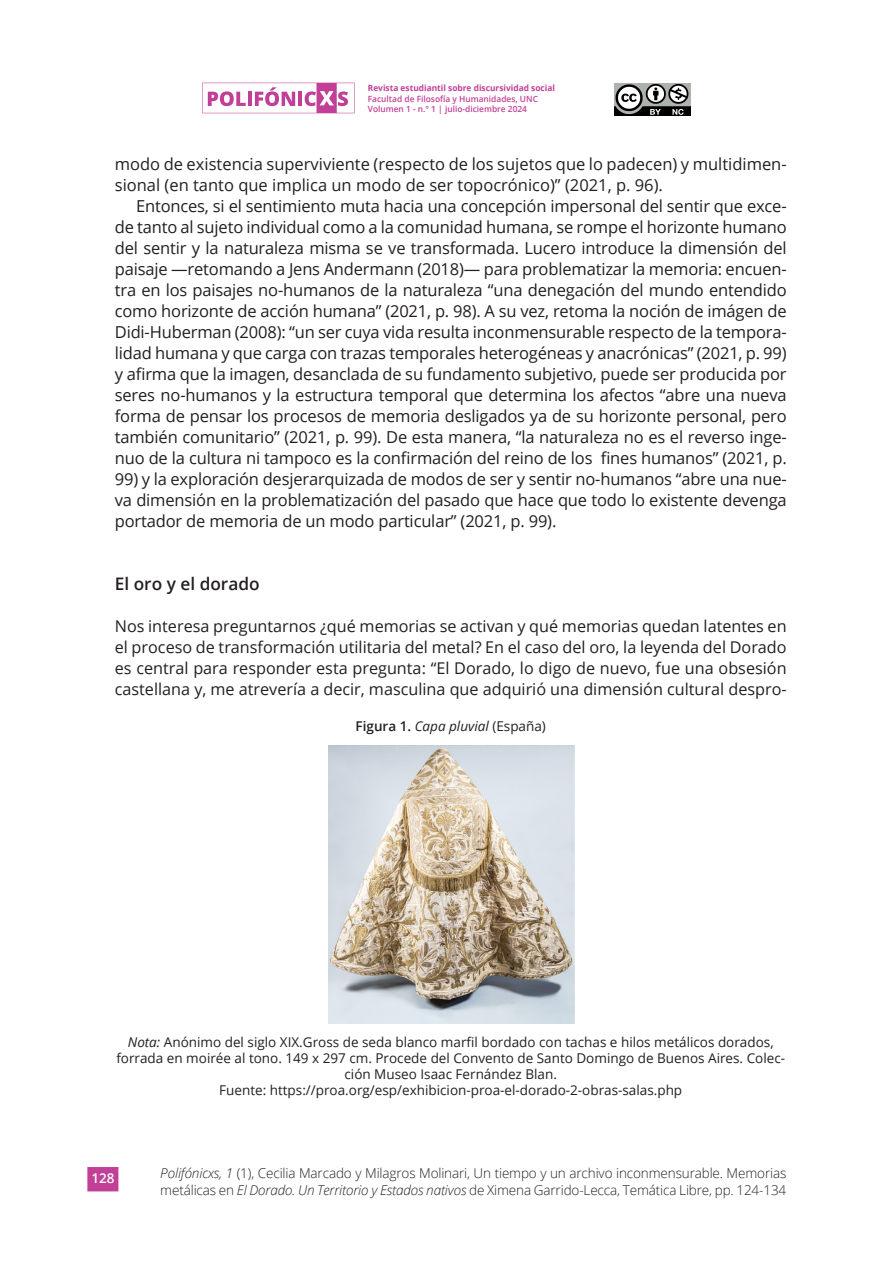
<style>
.page{position:relative;width:893px;height:1263px;background:#fff}
.page>*{position:absolute;margin:0;border:0;box-sizing:border-box;transform-origin:0 0}
.t1{font:600 17.25px "Open Sans";color:#231f20}
.t2{font:16.5px/21px "Open Sans";color:#231f20;text-align:justify}
.t3{font:16.2px/21px "Open Sans";color:#231f20;text-align:justify}
.t4{font:13.5px/16.2px "Open Sans";color:#231f20;text-align:center}
.t5{font:300 13.5px/16.2px "Open Sans";letter-spacing:-.01em;color:#231f20}
.t6{font:italic 13.5px "Open Sans";color:#231f20}
.t7{font:600 13.5px "Open Sans";color:#fff}
.t8{font:600 8.55px/10.2px "Open Sans";color:#c13f97}
.t9{font:700 8.55px "Open Sans";color:#c13f97}
.s1{font-weight:600;font-style:normal}
.s2{font-style:normal}
.s3{font-style:italic}
</style>
<div class="page">
<div style="left:87px;top:1167px;width:31px;height:24px;background:#c13f97"></div>
<svg style="left:202px;top:83px;width:153px;height:30px"></svg>
<img style="left:614px;top:83px;width:76px;height:33px">
<img style="left:329px;top:746px;width:245px;height:277px">
<p class="t9" style="left:368px;top:82px;width:189px">Revista estudiantil sobre discursividad social</p>
<p class="t8" style="left:368px;top:93px;width:172px">Facultad de Filosofía y Humanidades, UNC<br>Volumen 1 - n.° 1 | julio-diciembre 2024</p>
<p class="t2" style="left:115px;top:153px;width:673px">modo de existencia superviviente (respecto de los sujetos que lo padecen) y multidimen&shy;sional (en tanto que implica un modo de ser topocrónico)” (2021, p. 96).</p>
<p class="t2" style="left:115px;top:195px;width:673px;text-indent:21px">Entonces, si el sentimiento muta hacia una concepción impersonal del sentir que exce&shy;de tanto al sujeto individual como a la comunidad humana, se rompe el horizonte humano del sentir y la naturaleza misma se ve transformada. Lucero introduce la dimensión del paisaje —retomando a Jens Andermann (2018)— para problematizar la memoria: encuen&shy;tra en los paisajes no-humanos de la naturaleza “una denegación del mundo entendido como horizonte de acción humana” (2021, p. 98). A su vez, retoma la noción de imágen de Didi-Huberman (2008): “un ser cuya vida resulta inconmensurable respecto de la tempora&shy;lidad humana y que carga con trazas temporales heterogéneas y anacrónicas” (2021, p. 99) y afirma que la imagen, desanclada de su fundamento subjetivo, puede ser producida por seres no-humanos y la estructura temporal que determina los afectos “abre una nueva forma de pensar los procesos de memoria desligados ya de su horizonte personal, pero también comunitario” (2021, p. 99). De esta manera, “la naturaleza no es el reverso inge&shy;nuo de la cultura ni tampoco es la confirmación del reino de los fines humanos” (2021, p.</p>
<p class="t2" style="left:115px;top:468px;width:673px">99) y la exploración desjerarquizada de modos de ser y sentir no-humanos “abre una nue&shy;va dimensión en la problematización del pasado que hace que todo lo existente devenga portador de memoria de un modo particular” (2021, p. 99).</p>
<p class="t1" style="left:115px;top:571px;width:146px">El oro y el dorado</p>
<p class="t3" style="left:115px;top:615px;width:673px">Nos interesa preguntarnos ¿qué memorias se activan y qué memorias quedan latentes en el proceso de transformación utilitaria del metal? En el caso del oro, la leyenda del Dorado es central para responder esta pregunta: “El Dorado, lo digo de nuevo, fue una obsesión castellana y, me atrevería a decir, masculina que adquirió una dimensión cultural despro-</p>
<p class="t6" style="left:356px;top:716px;width:192px"><span class="s1">Figura 1.</span> Capa pluvial <span class="s2">(España)</span></p>
<p class="t4" style="left:116px;top:1033px;width:670px"><span class="s3">Nota:</span> Anónimo del siglo XIX.Gross de seda blanco marfil bordado con tachas e hilos metálicos dorados, forrada en moirée al tono. 149 x 297 cm. Procede del Convento de Santo Domingo de Buenos Aires. Colec&shy;ción Museo Isaac Fernández Blan.</p>
<p class="t4" style="left:219px;top:1082px;width:464px">Fuente: https://proa.org/esp/exhibicion-proa-el-dorado-2-obras-salas.php</p>
<p class="t7" style="left:91px;top:1168px;width:25px">128</p>
<p class="t5" style="left:160px;top:1165px;width:627px"><span class="s3">Polifónicxs, 1</span> (1), Cecilia Marcado y Milagros Molinari, Un tiempo y un archivo inconmensurable. Memorias metálicas en <span class="s3">El Dorado. Un Territorio y Estados nativos</span> de Ximena Garrido-Lecca, Temática Libre, pp. 124-134</p>
</div>
